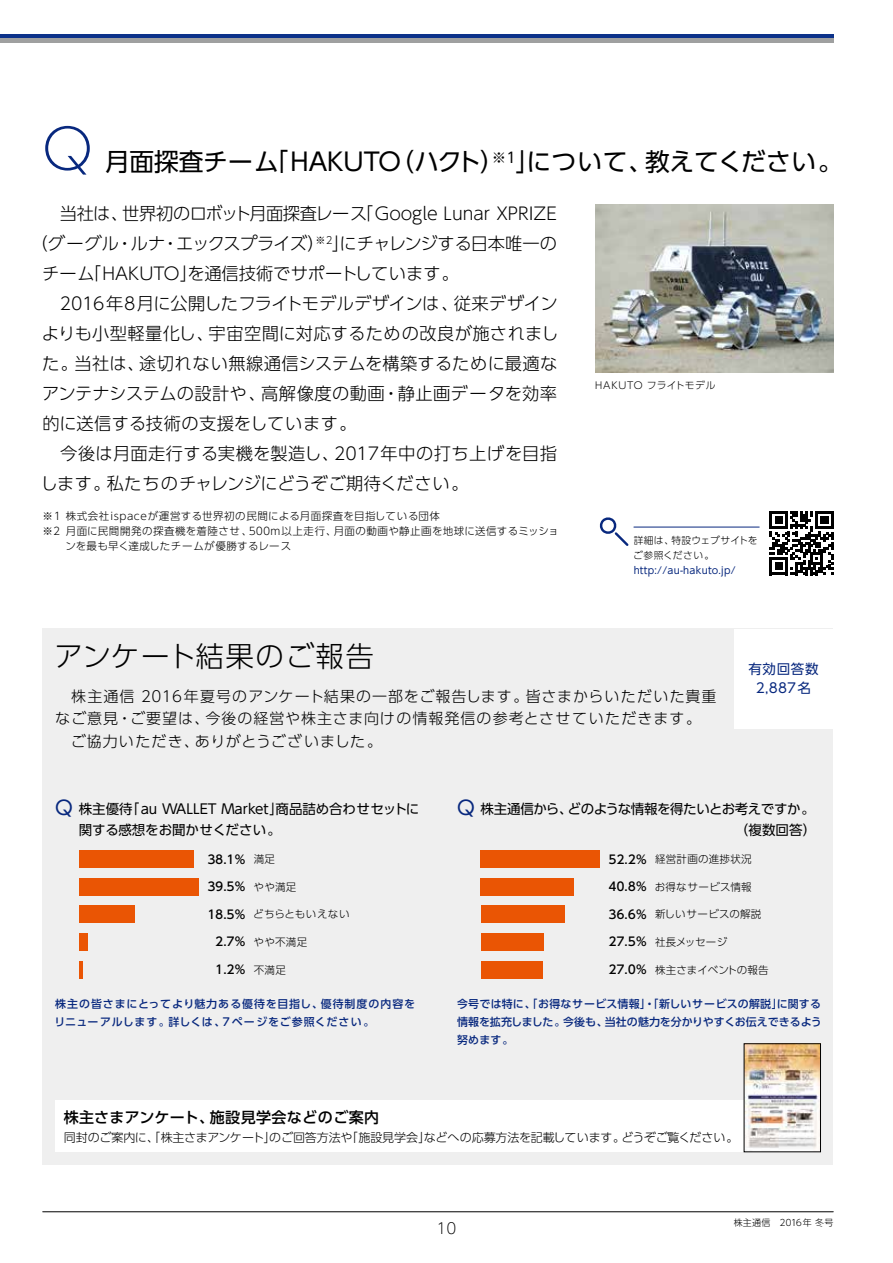
<style>
.page{position:relative;width:893px;height:1263px;background:#fff}
.page>*{position:absolute;margin:0;border:0;box-sizing:border-box;transform-origin:0 0}
.t1{font:200 55.05px "MO Clear Tone SG";color:#08287e}
.t2{font:300 28.5px "UD Shin Go Pro";letter-spacing:.05em;color:#000}
.t3{font:24.75px "UD Shin Go Pro";color:#000}
.t4{font:300 17.25px "UD Shin Go Pro";letter-spacing:.005em;color:#000}
.t5{font:300 17.25px "UD Shin Go Pro";letter-spacing:.025em;color:#000}
.t6{font:300 17.25px "UD Shin Go Pro";letter-spacing:-.03em;color:#000}
.t7{font:300 17.25px "UD Shin Go Pro";letter-spacing:-.015em;color:#000}
.t8{font:300 17.25px "UD Shin Go Pro";letter-spacing:.03em;color:#000}
.t9{font:300 15px/22.5px "UD Shin Go Pro";letter-spacing:.07em;color:#000}
.t10{font:500 15px "UD Shin Go Pro";letter-spacing:.025em;color:#000}
.t11{font:200 15px "MO Clear Tone SG";color:#000}
.t12{font:13.5px/21px "UD Shin Go Pro";letter-spacing:-.015em;color:#000}
.t13{font:13.5px "MO Clear Tone SG";color:#08287e}
.t14{font:13.5px "UD Shin Go Pro";letter-spacing:.05em;color:#08287e}
.t15{font:300 12px "UD Shin Go Pro";letter-spacing:-.005em;color:#000}
.t16{font:500 12px "MO Clear Tone SG";color:#000}
.t17{font:500 10.95px/18px "UD Shin Go Pro";letter-spacing:.025em;color:#08287e;text-align:justify}
.t18{font:500 10.95px/18px "UD Shin Go Pro";letter-spacing:.085em;color:#08287e}
.t19{font:300 10.5px "UD Shin Go Pro";letter-spacing:.05em;color:#000}
.t20{font:300 10.5px "UD Shin Go Pro";letter-spacing:.025em;color:#000}
.t21{font:300 10.5px "UD Shin Go Pro";letter-spacing:.005em;color:#000}
.t22{font:300 10.5px "UD Shin Go Pro";letter-spacing:-.005em;color:#000}
.t23{font:300 9.75px/15px "UD Shin Go Pro";letter-spacing:.025em;color:#000}
.t24{font:9.75px "MO Clear Tone SG";letter-spacing:.025em;color:#08287e}
.t25{font:300 9px "UD Shin Go Pro";letter-spacing:.025em;color:#000}
.s1{font-family:"MO Clear Tone SG"}
.s2{font-family:"UD Shin Go Pro"}
.s3{font-family:"MO Clear Tone SG";font-size:19.5px;color:#08287e}
.s4{font-family:"UD Shin Go Pro";font-weight:300;font-size:10.5px}
.s5{font-family:"MO Clear Tone SG";font-weight:500;font-size:12px}
</style>
<div class="page">
<svg style="left:770px;top:511px;width:63px;height:64px"></svg>
<img style="left:595px;top:205px;width:238px;height:167px">
<div style="left:43px;top:629px;width:790px;height:536px;background:#efefef"></div>
<div style="left:734px;top:629px;width:99px;height:99px;background:#fff"></div>
<div style="left:55px;top:1101px;width:746px;height:51px;background:#fff"></div>
<img style="left:746px;top:1045px;width:73px;height:105px">
<div style="left:744px;top:1043px;width:77px;height:109px;border:1px solid #000"></div>
<svg style="left:599px;top:517px;width:30px;height:29px"></svg>
<hr style="left:634px;top:527px;width:125px;height:1px;background:#08287e">
<div style="left:79px;top:850px;width:115px;height:17px;background:#ea5504"></div>
<div style="left:79px;top:878px;width:120px;height:17px;background:#ea5504"></div>
<div style="left:79px;top:906px;width:56px;height:17px;background:#ea5504"></div>
<div style="left:79px;top:933px;width:9px;height:17px;background:#ea5504"></div>
<hr style="left:79px;top:961px;width:4px;height:17px;background:#ea5504">
<div style="left:481px;top:850px;width:119px;height:17px;background:#ea5504"></div>
<div style="left:481px;top:878px;width:93px;height:17px;background:#ea5504"></div>
<div style="left:481px;top:906px;width:83px;height:17px;background:#ea5504"></div>
<div style="left:481px;top:933px;width:63px;height:17px;background:#ea5504"></div>
<div style="left:481px;top:961px;width:61px;height:17px;background:#ea5504"></div>
<div style="left:0;top:34px;width:833px;height:9px;background:#0c328a"></div>
<div style="left:0;top:38px;width:833px;height:5px;background:#9fa0a0"></div>
<hr style="left:43px;top:1211px;width:790px;height:1px;background:#000">
<h1 class="t1" style="left:43px;top:112px;width:51px">Q</h1>
<h3 class="t3" style="left:105px;top:142px;width:739px">月面探査チーム「<span class="s1">HAKUTO</span>（ハクト）<sup>※</sup><sup>1</sup>」について、教えてください。</h3>
<p class="t6" style="left:43px;top:199px;width:516px">　当社は、世界初のロボット月面探査レース「<span class="s1">Google Lunar XPRIZE</span></p>
<p class="t7" style="left:30px;top:229px;width:528px">（グーグル・ルナ・エックスプライズ）<sup>※</sup><sup>2</sup>」にチャレンジする日本唯一の</p>
<p class="t4" style="left:42px;top:259px;width:418px">チーム「<span class="s1">HAKUTO</span>」を通信技術でサポートしています。</p>
<p class="t4" style="left:60px;top:289px;width:499px"><span class="s1">2016</span>年<span class="s1">8</span>月に公開したフライトモデルデザインは、従来デザイン</p>
<p class="t5" style="left:42px;top:319px;width:518px">よりも小型軽量化し、宇宙空間に対応するための改良が施されまし</p>
<p class="t4" style="left:42px;top:349px;width:516px">た。当社は、途切れない無線通信システムを構築するために最適な</p>
<p class="t8" style="left:42px;top:379px;width:516px">アンテナシステムの設計や、高解像度の動画・静止画データを効率</p>
<p class="t4" style="left:43px;top:409px;width:316px">的に送信する技術の支援をしています。</p>
<p class="t5" style="left:43px;top:439px;width:516px">　今後は月面走行する実機を製造し、<span class="s1">2017</span>年中の打ち上げを目指</p>
<p class="t4" style="left:41px;top:469px;width:429px">します。私たちのチャレンジにどうぞご期待ください。</p>
<p class="t19" style="left:43px;top:507px;width:399px">※<span class="s1">1</span> 株式会社<span class="s1">ispace</span>が運営する世界初の民間による月面探査を目指している団体</p>
<p class="t19" style="left:43px;top:522px;width:518px">※２月面に民間開発の探査機を着陸させ、<span class="s1">500m</span>以上走行、月面の動画や静止画を地球に送信するミッショ</p>
<p class="t20" style="left:66px;top:538px;width:227px">ンを最も早く達成したチームが優勝するレース</p>
<p class="t23" style="left:595px;top:377px;width:122px"><span class="s1">HAKUTO</span> フライトモデル</p>
<p class="t23" style="left:633px;top:533px;width:126px">詳細は、特設ウェブサイトをご参照ください。</p>
<p class="t24" style="left:634px;top:564px;width:103px">http://au-hakuto.jp/</p>
<h2 class="t2" style="left:54px;top:633px;width:321px">アンケート結果のご報告</h2>
<p class="t9" style="left:55px;top:684px;width:663px">　株主通信 <span class="s1">2016</span>年夏号のアンケート結果の一部をご報告します。皆さまからいただいた貴重なご意見・ご要望は、今後の経営や株主さま向けの情報発信の参考とさせていただきます。　ご協力いただき、ありがとうございました。</p>
<p class="t14" style="left:748px;top:658px;width:72px">有効回答数</p>
<p class="t13" style="left:756px;top:679px;width:56px">2,887<span class="s2">名</span></p>
<p class="t12" style="left:79px;top:798px;width:342px;text-indent:-23px"><span class="s3">Q</span> 株主優待「<span class="s1">au WALLET Market</span>」商品詰め合わせセットに関する感想をお聞かせください。</p>
<p class="t12" style="left:457px;top:798px;width:361px;text-align:right"><span class="s3">Q</span> 株主通信から、どのような情報を得たいとお考えですか。（複数回答）</p>
<p class="t16" style="left:208px;top:851px;width:69px">38.1% <span class="s4">満足</span></p>
<p class="t16" style="left:208px;top:878px;width:90px">39.5% <span class="s4">やや満足</span></p>
<p class="t20" style="left:208px;top:906px;width:143px"><span class="s5">18.5%</span> どちらともいえない</p>
<p class="t20" style="left:216px;top:933px;width:93px"><span class="s5">2.7%</span> やや不満足</p>
<p class="t16" style="left:216px;top:961px;width:72px">1.2% <span class="s4">不満足</span></p>
<p class="t20" style="left:609px;top:850px;width:144px"><span class="s5">52.2%</span> 経営計画の進捗状況</p>
<p class="t20" style="left:609px;top:878px;width:144px"><span class="s5">40.8%</span> お得なサービス情報</p>
<p class="t20" style="left:609px;top:906px;width:154px"><span class="s5">36.6%</span> 新しいサービスの解説</p>
<p class="t22" style="left:609px;top:933px;width:120px"><span class="s5">27.5%</span> 社長メッセージ</p>
<p class="t21" style="left:609px;top:961px;width:161px"><span class="s5">27.0%</span> 株主さまイベントの報告</p>
<p class="t18" style="left:54px;top:994px;width:362px">株主の皆さまにとってより魅力ある優待を目指し、優待制度の内容をリニューアルします。詳しくは、<span class="s1">7</span>ページをご参照ください。</p>
<p class="t17" style="left:457px;top:994px;width:366px">今号では特に、「お得なサービス情報」・「新しいサービスの解説」に関する情報を拡充しました。今後も、当社の魅力を分かりやすくお伝えできるよう努めます。</p>
<p class="t10" style="left:64px;top:1105px;width:317px">株主さまアンケート、施設見学会などのご案内</p>
<p class="t15" style="left:64px;top:1128px;width:676px">同封のご案内に、「株主さまアンケート」のご回答方法や「施設見学会」などへの応募方法を記載しています。どうぞご覧ください。</p>
<p class="t11" style="left:437px;top:1218px;width:21px">10</p>
<p class="t25" style="left:734px;top:1215px;width:101px">株主通信　<span class="s1">2016</span>年冬号</p>
</div>
